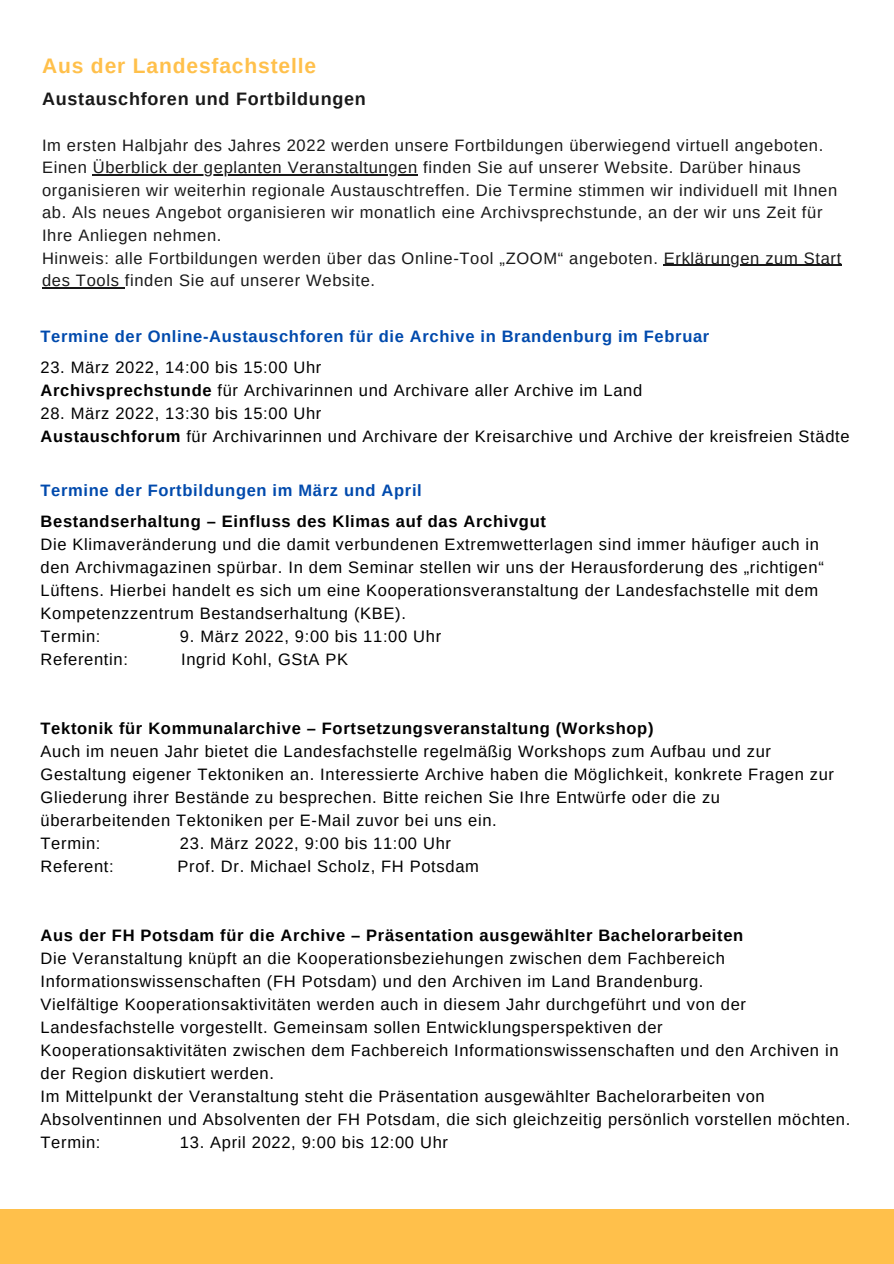
<style>
.page{position:relative;width:894px;height:1264px;background:#fff}
.page>*{position:absolute;margin:0;border:0;box-sizing:border-box;transform-origin:0 0}
.t1{font:700 21px "Arimo";letter-spacing:.04em;color:#ffc04b}
.t2{font:700 18px "Arimo";letter-spacing:.04em;color:#191919}
.t3{font:16.5px/23px "Arimo";letter-spacing:.04em;color:#000}
.t4{font:16.5px/22.5px "Arimo";letter-spacing:.04em;color:#191919}
.t5{font:700 16.5px "Arimo";letter-spacing:.04em;color:#000}
.t6{font:700 16.5px "Arimo";letter-spacing:.04em;color:#004aad}
.s1{font-weight:700}
</style>
<div class="page">
<div style="left:0;top:1209px;width:893px;height:54px;background:#ffc04b"></div>
<hr style="left:93px;top:174px;width:325px;height:2px;background:#191919">
<hr style="left:663px;top:265px;width:178px;height:1px;background:#191919">
<hr style="left:42px;top:287px;width:83px;height:1px;background:#191919">
<p class="t1" style="left:42px;top:54px;width:275px">Aus der Landesfachstelle</p>
<p class="t2" style="left:42px;top:89px;width:325px">Austauschforen und Fortbildungen</p>
<p class="t4" style="left:42px;top:134px;width:800px">Im ersten Halbjahr des Jahres 2022 werden unsere Fortbildungen überwiegend virtuell angeboten.<br>Einen Überblick der geplanten Veranstaltungen finden Sie auf unserer Website. Darüber hinaus organisieren wir weiterhin regionale Austauschtreffen. Die Termine stimmen wir individuell mit Ihnen ab. Als neues Angebot organisieren wir monatlich eine Archivsprechstunde, an der wir uns Zeit für Ihre Anliegen nehmen.<br>Hinweis: alle Fortbildungen werden über das Online-Tool „ZOOM“ angeboten. Erklärungen zum Start des Tools finden Sie auf unserer Website.</p>
<p class="t6" style="left:41px;top:327px;width:670px">Termine der Online-Austauschforen für die Archive in Brandenburg im Februar</p>
<p class="t3" style="left:41px;top:355px;width:603px">23. März 2022, 14:00 bis 15:00 Uhr<br><span class="s1">Archivsprechstunde</span> für Archivarinnen und Archivare aller Archive im Land</p>
<p class="t3" style="left:41px;top:401px;width:810px">28. März 2022, 13:30 bis 15:00 Uhr<br><span class="s1">Austauschforum</span> für Archivarinnen und Archivare der Kreisarchive und Archive der kreisfreien Städte</p>
<p class="t6" style="left:41px;top:480px;width:382px">Termine der Fortbildungen im März und April</p>
<p class="t5" style="left:41px;top:511px;width:506px">Bestandserhaltung – Einfluss des Klimas auf das Archivgut</p>
<p class="t3" style="left:41px;top:532px;width:784px">Die Klimaveränderung und die damit verbundenen Extremwetterlagen sind immer häufiger auch in den Archivmagazinen spürbar. In dem Seminar stellen wir uns der Herausforderung des „richtigen“ Lüftens. Hierbei handelt es sich um eine Kooperationsveranstaltung der Landesfachstelle mit dem Kompetenzzentrum Bestandserhaltung (KBE).<br>Termin:</p>
<p class="t3" style="left:180px;top:624px;width:262px">9. März 2022, 9:00 bis 11:00 Uhr</p>
<p class="t3" style="left:41px;top:647px;width:89px">Referentin:</p>
<p class="t3" style="left:181px;top:647px;width:168px">Ingrid Kohl, GStA PK</p>
<p class="t5" style="left:41px;top:719px;width:614px">Tektonik für Kommunalarchive – Fortsetzungsveranstaltung (Workshop)</p>
<p class="t3" style="left:41px;top:739px;width:794px">Auch im neuen Jahr bietet die Landesfachstelle regelmäßig Workshops zum Aufbau und zur Gestaltung eigener Tektoniken an. Interessierte Archive haben die Möglichkeit, konkrete Fragen zur Gliederung ihrer Bestände zu besprechen. Bitte reichen Sie Ihre Entwürfe oder die zu überarbeitenden Tektoniken per E-Mail zuvor bei uns ein.<br>Termin:</p>
<p class="t3" style="left:180px;top:831px;width:272px">23. März 2022, 9:00 bis 11:00 Uhr</p>
<p class="t3" style="left:41px;top:854px;width:75px">Referent:</p>
<p class="t3" style="left:177px;top:854px;width:303px">Prof. Dr. Michael Scholz, FH Potsdam</p>
<p class="t5" style="left:41px;top:926px;width:704px">Aus der FH Potsdam für die Archive – Präsentation ausgewählter Bachelorarbeiten</p>
<p class="t3" style="left:41px;top:947px;width:811px">Die Veranstaltung knüpft an die Kooperationsbeziehungen zwischen dem Fachbereich Informationswissenschaften (FH Potsdam) und den Archiven im Land Brandenburg.<br>Vielfältige Kooperationsaktivitäten werden auch in diesem Jahr durchgeführt und von der Landesfachstelle vorgestellt. Gemeinsam sollen Entwicklungsperspektiven der Kooperationsaktivitäten zwischen dem Fachbereich Informationswissenschaften und den Archiven in der Region diskutiert werden.<br>Im Mittelpunkt der Veranstaltung steht die Präsentation ausgewählter Bachelorarbeiten von Absolventinnen und Absolventen der FH Potsdam, die sich gleichzeitig persönlich vorstellen möchten.<br>Termin:</p>
<p class="t3" style="left:180px;top:1131px;width:269px">13. April 2022, 9:00 bis 12:00 Uhr</p>
</div>
